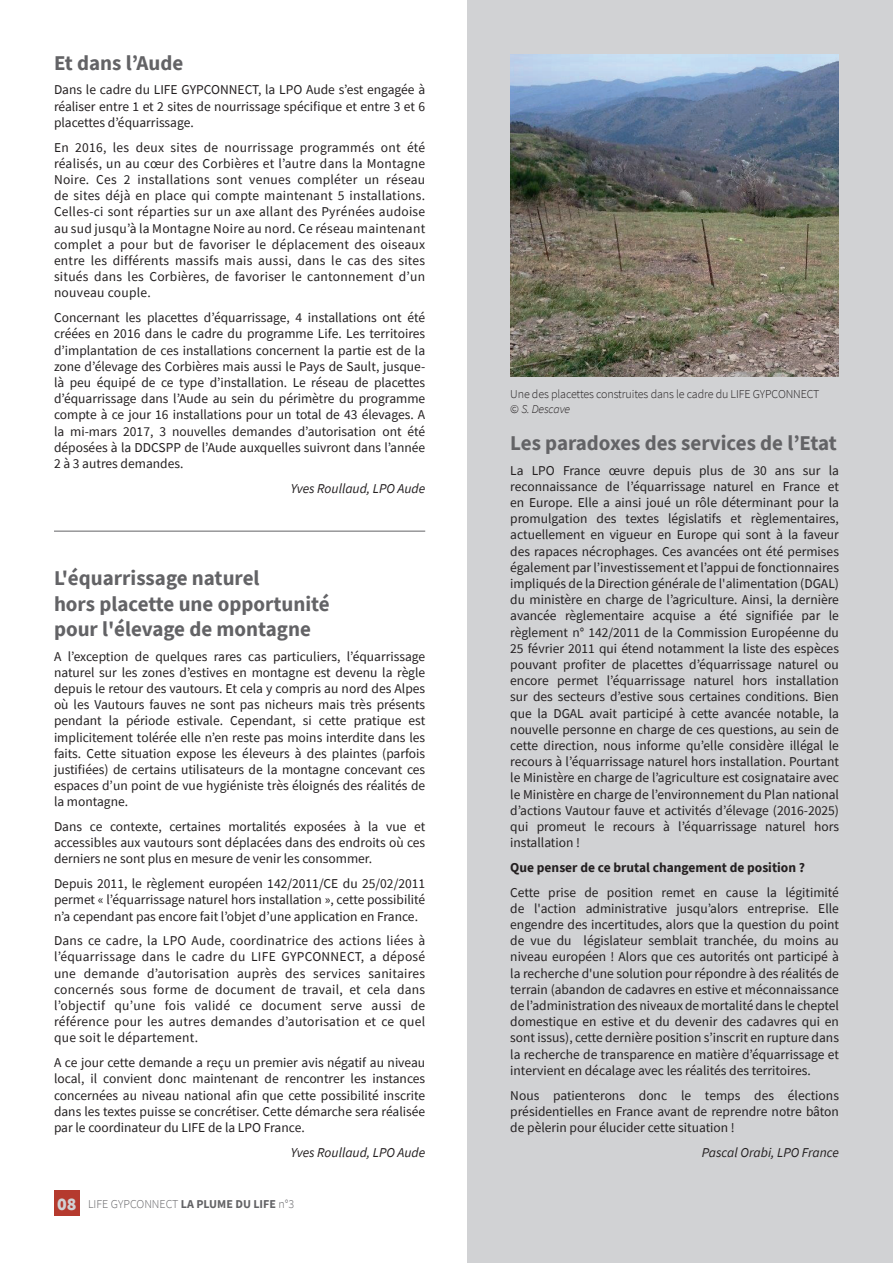
<style>
.page{position:relative;width:893px;height:1263px;background:#fff}
.page>*{position:absolute;margin:0;border:0;box-sizing:border-box;transform-origin:0 0}
.t1{font:700 21px/25.2px "Source Sans Pro";color:#636366}
.t2{font:13.5px/16.2px "Source Sans Pro";color:#231f20;text-align:justify}
.t3{font:italic 13.5px "Source Sans Pro";color:#231f20}
.t4{font:700 13.5px "Source Sans Pro";color:#231f20}
.t5{font:300 12px/14.4px "Source Sans Pro";letter-spacing:-.01em;color:#231f20}
.t6{font:300 12px "Source Sans Pro";color:#636366}
.s1{font-weight:900;font-size:18px;color:#d1d2d4}
.s2{font-weight:700}
.s3{font-style:italic}
</style>
<div class="page">
<div style="left:468px;top:0;width:425px;height:1263px;background:#d1d2d4"></div>
<div style="left:54px;top:1190px;width:26px;height:26px;background:#b53a2e"></div>
<img style="left:510px;top:54px;width:329px;height:323px">
<hr style="left:54px;top:531px;width:371px;height:1px;background:#636366">
<h1 class="t1" style="left:54px;top:50px;width:131px">Et dans l’Aude</h1>
<p class="t2" style="left:54px;top:82px;width:373px">Dans le cadre du LIFE GYPCONNECT, la LPO Aude s’est engagée à réaliser entre 1 et 2 sites de nourrissage spécifique et entre 3 et 6 placettes d’équarrissage.</p>
<p class="t2" style="left:54px;top:139px;width:373px">En 2016, les deux sites de nourrissage programmés ont été réalisés, un au cœur des Corbières et l’autre dans la Montagne Noire. Ces 2 installations sont venues compléter un réseau de sites déjà en place qui compte maintenant 5 installations.<br>Celles-ci sont réparties sur un axe allant des Pyrénées audoise au sud jusqu’à la Montagne Noire au nord. Ce réseau maintenant complet a pour but de favoriser le déplacement des oiseaux entre les différents massifs mais aussi, dans le cas des sites situés dans les Corbières, de favoriser le cantonnement d’un nouveau couple.</p>
<p class="t2" style="left:54px;top:309px;width:373px">Concernant les placettes d’équarrissage, 4 installations ont été créées en 2016 dans le cadre du programme Life. Les territoires d’implantation de ces installations concernent la partie est de la zone d’élevage des Corbières mais aussi le Pays de Sault, jusque&shy;là peu équipé de ce type d’installation. Le réseau de placettes d’équarrissage dans l’Aude au sein du périmètre du programme compte à ce jour 16 installations pour un total de 43 élevages. A la mi-mars 2017, 3 nouvelles demandes d’autorisation ont été déposées à la DDCSPP de l’Aude auxquelles suivront dans l’année 2 à 3 autres demandes.</p>
<p class="t3" style="left:291px;top:479px;width:136px">Yves Roullaud, LPO Aude</p>
<h1 class="t1" style="left:54px;top:565px;width:277px">L'équarrissage naturel<br>hors placette une opportunité pour l'élevage de montagne</h1>
<p class="t2" style="left:54px;top:648px;width:373px">A l’exception de quelques rares cas particuliers, l’équarrissage naturel sur les zones d’estives en montagne est devenu la règle depuis le retour des vautours. Et cela y compris au nord des Alpes où les Vautours fauves ne sont pas nicheurs mais très présents pendant la période estivale. Cependant, si cette pratique est implicitement tolérée elle n’en reste pas moins interdite dans les faits. Cette situation expose les éleveurs à des plaintes (parfois justifiées) de certains utilisateurs de la montagne concevant ces espaces d’un point de vue hygiéniste très éloignés des réalités de la montagne.</p>
<p class="t2" style="left:54px;top:818px;width:373px">Dans ce contexte, certaines mortalités exposées à la vue et accessibles aux vautours sont déplacées dans des endroits où ces derniers ne sont plus en mesure de venir les consommer.</p>
<p class="t2" style="left:54px;top:875px;width:373px">Depuis 2011, le règlement européen 142/2011/CE du 25/02/2011 permet « l’équarrissage naturel hors installation », cette possibilité n’a cependant pas encore fait l’objet d’une application en France.</p>
<p class="t2" style="left:54px;top:932px;width:373px">Dans ce cadre, la LPO Aude, coordinatrice des actions liées à l’équarrissage dans le cadre du LIFE GYPCONNECT, a déposé une demande d’autorisation auprès des services sanitaires concernés sous forme de document de travail, et cela dans l’objectif qu’une fois validé ce document serve aussi de référence pour les autres demandes d’autorisation et ce quel que soit le département.</p>
<p class="t2" style="left:54px;top:1054px;width:373px">A ce jour cette demande a reçu un premier avis négatif au niveau local, il convient donc maintenant de rencontrer les instances concernées au niveau national afin que cette possibilité inscrite dans les textes puisse se concrétiser. Cette démarche sera réalisée par le coordinateur du LIFE de la LPO France.</p>
<p class="t3" style="left:291px;top:1143px;width:136px">Yves Roullaud, LPO Aude</p>
<p class="t6" style="left:57px;top:1197px;width:239px"><span class="s1">08</span> LIFE GYPCONNECT <span class="s2">LA PLUME DU LIFE</span> n°3</p>
<p class="t5" style="left:510px;top:387px;width:311px">Une des placettes construites dans le cadre du LIFE GYPCONNECT © <span class="s3">S. Descave</span></p>
<h1 class="t1" style="left:510px;top:430px;width:328px">Les paradoxes des services de l’Etat</h1>
<p class="t2" style="left:510px;top:462px;width:330px">La LPO France œuvre depuis plus de 30 ans sur la reconnaissance de l’équarrissage naturel en France et en Europe. Elle a ainsi joué un rôle déterminant pour la promulgation des textes législatifs et règlementaires, actuellement en vigueur en Europe qui sont à la faveur des rapaces nécrophages. Ces avancées ont été permises également par l’investissement et l’appui de fonctionnaires impliqués de la Direction générale de l'alimentation (DGAL) du ministère en charge de l’agriculture. Ainsi, la dernière avancée règlementaire acquise a été signifiée par le règlement n° 142/2011 de la Commission Européenne du 25 février 2011 qui étend notamment la liste des espèces pouvant profiter de placettes d’équarrissage naturel ou encore permet l’équarrissage naturel hors installation sur des secteurs d’estive sous certaines conditions. Bien que la DGAL avait participé à cette avancée notable, la nouvelle personne en charge de ces questions, au sein de cette direction, nous informe qu’elle considère illégal le recours à l’équarrissage naturel hors installation. Pourtant le Ministère en charge de l’agriculture est cosignataire avec le Ministère en charge de l’environnement du Plan national d’actions Vautour fauve et activités d’élevage (2016-2025) qui promeut le recours à l’équarrissage naturel hors installation !</p>
<p class="t4" style="left:510px;top:858px;width:296px">Que penser de ce brutal changement de position ?</p>
<p class="t2" style="left:510px;top:884px;width:330px">Cette prise de position remet en cause la légitimité de l'action administrative jusqu’alors entreprise. Elle engendre des incertitudes, alors que la question du point de vue du législateur semblait tranchée, du moins au niveau européen ! Alors que ces autorités ont participé à la recherche d'une solution pour répondre à des réalités de terrain (abandon de cadavres en estive et méconnaissance de l’administration des niveaux de mortalité dans le cheptel domestique en estive et du devenir des cadavres qui en sont issus), cette dernière position s’inscrit en rupture dans la recherche de transparence en matière d’équarrissage et intervient en décalage avec les réalités des territoires.</p>
<p class="t2" style="left:510px;top:1087px;width:330px">Nous patienterons donc le temps des élections présidentielles en France avant de reprendre notre bâton de pèlerin pour élucider cette situation !</p>
<p class="t3" style="left:702px;top:1143px;width:139px">Pascal Orabi, LPO France</p>
</div>
